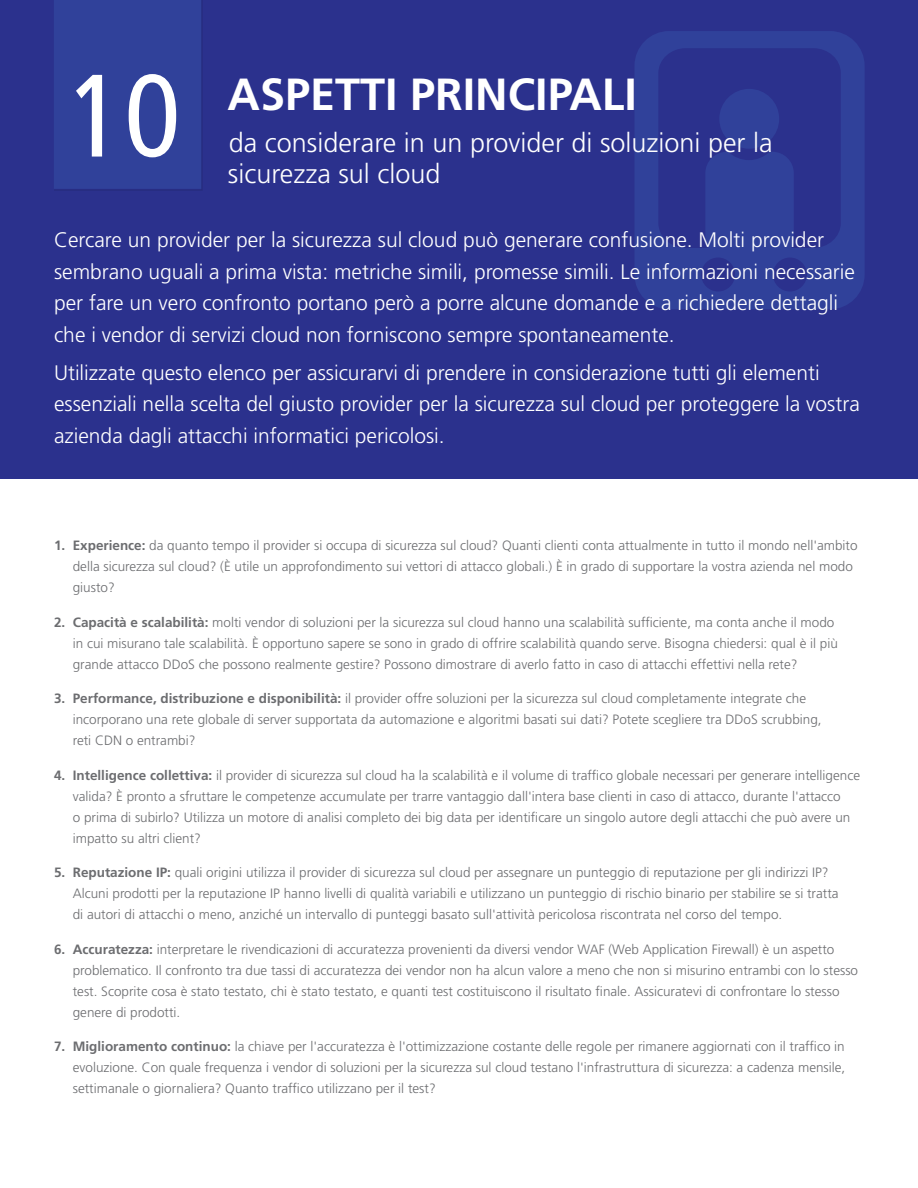
<style>
.page{position:relative;width:918px;height:1188px;background:#fff}
.page>*{position:absolute;margin:0;border:0;box-sizing:border-box;transform-origin:0 0}
.t1{font:condensed 117px "Frutiger LT Std";color:#fff}
.t2{font:700 45px "Frutiger LT Std";color:#fff}
.t3{font:300 27px/31.5px "Frutiger LT Std";color:#fff}
.t4{font:300 21px/31.5px "Frutiger LT Std";color:#fff}
.t5{font:300 13.5px/21px "Frutiger LT Std";color:#6c6d70}
.s1{font-weight:700}
</style>
<div class="page">
<div style="left:0;top:0;width:918px;height:478px;background:#2b318d"></div>
<svg style="left:635px;top:31px;width:229px;height:278px;fill:#30419a"></svg>
<div style="left:719px;top:89px;width:60px;height:60px;background:#30419a;border-radius:50%"></div>
<div style="left:54px;top:0;width:148px;height:191px;background:#30419a"></div>
<h1 class="t1" style="left:68px;top:48px;width:114px">10</h1>
<h2 class="t2" style="left:228px;top:68px;width:411px">ASPETTI PRINCIPALI</h2>
<h3 class="t3" style="left:228px;top:127px;width:546px">da considerare in un provider di soluzioni per la sicurezza sul cloud</h3>
<p class="t4" style="left:54px;top:224px;width:803px">Cercare un provider per la sicurezza sul cloud può generare confusione. Molti provider sembrano uguali a prima vista: metriche simili, promesse simili. Le informazioni necessarie per fare un vero confronto portano però a porre alcune domande e a richiedere dettagli che i vendor di servizi cloud non forniscono sempre spontaneamente.</p>
<p class="t4" style="left:54px;top:357px;width:807px">Utilizzate questo elenco per assicurarvi di prendere in considerazione tutti gli elementi essenziali nella scelta del giusto provider per la sicurezza sul cloud per proteggere la vostra azienda dagli attacchi informatici pericolosi.</p>
<p class="t5" style="left:73px;top:535px;width:786px;text-indent:-19px"><span class="s1">1. Experience:</span> da quanto tempo il provider si occupa di sicurezza sul cloud? Quanti clienti conta attualmente in tutto il mondo nell'ambito della sicurezza sul cloud? (È utile un approfondimento sui vettori di attacco globali.) È in grado di supportare la vostra azienda nel modo giusto?</p>
<p class="t5" style="left:73px;top:612px;width:767px;text-indent:-19px"><span class="s1">2. Capacità e scalabilità:</span> molti vendor di soluzioni per la sicurezza sul cloud hanno una scalabilità sufficiente, ma conta anche il modo in cui misurano tale scalabilità. È opportuno sapere se sono in grado di offrire scalabilità quando serve. Bisogna chiedersi: qual è il più grande attacco DDoS che possono realmente gestire? Possono dimostrare di averlo fatto in caso di attacchi effettivi nella rete?</p>
<p class="t5" style="left:73px;top:688px;width:750px;text-indent:-19px"><span class="s1">3. Performance, distribuzione e disponibilità:</span> il provider offre soluzioni per la sicurezza sul cloud completamente integrate che incorporano una rete globale di server supportata da automazione e algoritmi basati sui dati? Potete scegliere tra DDoS scrubbing, reti CDN o entrambi?</p>
<p class="t5" style="left:73px;top:765px;width:789px;text-indent:-19px"><span class="s1">4. Intelligence collettiva:</span> il provider di sicurezza sul cloud ha la scalabilità e il volume di traffico globale necessari per generare intelligence valida? È pronto a sfruttare le competenze accumulate per trarre vantaggio dall'intera base clienti in caso di attacco, durante l'attacco<br>o prima di subirlo? Utilizza un motore di analisi completo dei big data per identificare un singolo autore degli attacchi che può avere un impatto su altri client?</p>
<p class="t5" style="left:73px;top:862px;width:767px;text-indent:-19px"><span class="s1">5. Reputazione IP:</span> quali origini utilizza il provider di sicurezza sul cloud per assegnare un punteggio di reputazione per gli indirizzi IP?<br>Alcuni prodotti per la reputazione IP hanno livelli di qualità variabili e utilizzano un punteggio di rischio binario per stabilire se si tratta di autori di attacchi o meno, anziché un intervallo di punteggi basato sull'attività pericolosa riscontrata nel corso del tempo.</p>
<p class="t5" style="left:73px;top:939px;width:787px;text-indent:-19px"><span class="s1">6. Accuratezza:</span> interpretare le rivendicazioni di accuratezza provenienti da diversi vendor WAF (Web Application Firewall) è un aspetto problematico. Il confronto tra due tassi di accuratezza dei vendor non ha alcun valore a meno che non si misurino entrambi con lo stesso test. Scoprite cosa è stato testato, chi è stato testato, e quanti test costituiscono il risultato finale. Assicuratevi di confrontare lo stesso genere di prodotti.</p>
<p class="t5" style="left:73px;top:1036px;width:774px;text-align:justify;text-indent:-19px"><span class="s1">7. Miglioramento continuo:</span> la chiave per l'accuratezza è l'ottimizzazione costante delle regole per rimanere aggiornati con il traffico in evoluzione. Con quale frequenza i vendor di soluzioni per la sicurezza sul cloud testano l'infrastruttura di sicurezza: a cadenza mensile, settimanale o giornaliera? Quanto traffico utilizzano per il test?</p>
</div>
